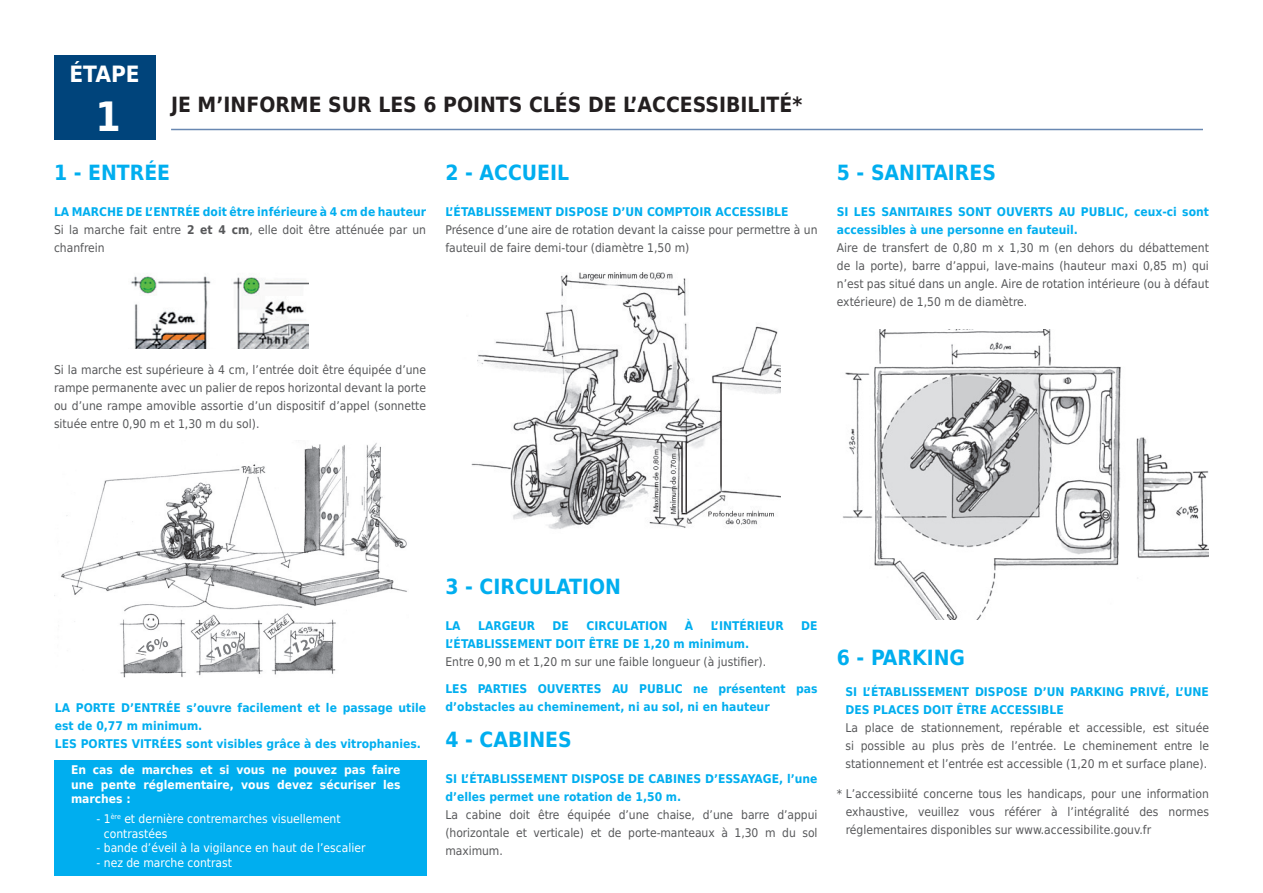
<style>
.page{position:relative;width:1263px;height:893px;background:#fff}
.page>*{position:absolute;margin:0;border:0;box-sizing:border-box;transform-origin:0 0}
.t1{font:700 40.5px "DejaVu Sans Condensed";color:#fff}
.t2{font:700 22.5px "DejaVu Sans Condensed";color:#fff}
.t3{font:700 21px "DejaVu Sans Condensed";color:#00aeef}
.Style_de_paragraphe{font:700 21px "DejaVu Sans Condensed";color:#231f20}
.t4{font:12px/18px "DejaVu Sans Condensed";color:#57585a;text-align:justify}
.t5{font:700 12px/18px "DejaVu Sans Condensed";color:#00aeef}
.t6{font:12px/14.4px "DejaVu Sans Condensed";color:#fff}
.t7{font:700 12px/14.4px "DejaVu Sans Condensed";color:#fff;text-align:justify}
.s1{font-weight:700}
</style>
<div class="page">
<div style="left:54px;top:761px;width:372px;height:115px;background:#00aeef"></div>
<div style="left:54px;top:55px;width:101px;height:85px;background:#00447b"></div>
<hr style="left:171px;top:129px;width:1032px;height:1px;background:#6988b2">
<img style="left:233px;top:277px;width:76px;height:72px">
<img style="left:131px;top:276px;width:80px;height:73px">
<img style="left:61px;top:443px;width:346px;height:235px">
<img style="left:471px;top:272px;width:310px;height:257px">
<img style="left:843px;top:329px;width:366px;height:291px">
<p class="t2" style="left:69px;top:56px;width:72px">ÉTAPE</p>
<p class="t1" style="left:95px;top:83px;width:27px">1</p>
<p class="Style_de_paragraphe" style="left:171px;top:87px;width:633px">JE M’INFORME SUR LES 6 POINTS CLÉS DE L’ACCESSIBILITÉ*</p>
<p class="t3" style="left:54px;top:155px;width:118px">1 - ENTRÉE</p>
<p class="t5" style="left:54px;top:202px;width:374px">LA MARCHE DE L’ENTRÉE doit être inférieure à 4 cm de hauteur</p>
<p class="t4" style="left:54px;top:220px;width:374px">Si la marche fait entre <span class="s1">2 et 4 cm</span>, elle doit être atténuée par un chanfrein</p>
<p class="t3" style="left:445px;top:155px;width:125px">2 - ACCUEIL</p>
<p class="t5" style="left:445px;top:202px;width:345px">L’ÉTABLISSEMENT DISPOSE D’UN COMPTOIR ACCESSIBLE</p>
<p class="t4" style="left:445px;top:220px;width:374px">Présence d’une aire de rotation devant la caisse pour permettre à un fauteuil de faire demi-tour (diamètre 1,50 m)</p>
<p class="t3" style="left:837px;top:155px;width:161px">5 - SANITAIRES</p>
<p class="t5" style="left:837px;top:202px;width:374px">SI LES SANITAIRES SONT OUVERTS AU PUBLIC, ceux-ci sont accessibles à une personne en fauteuil.</p>
<p class="t4" style="left:837px;top:238px;width:374px">Aire de transfert de 0,80 m x 1,30 m (en dehors du débattement de la porte), barre d’appui, lave-mains (hauteur maxi 0,85 m) qui n’est pas situé dans un angle. Aire de rotation intérieure (ou à défaut extérieure) de 1,50 m de diamètre.</p>
<p class="t4" style="left:54px;top:360px;width:374px">Si la marche est supérieure à 4 cm, l’entrée doit être équipée d’une rampe permanente avec un palier de repos horizontal devant la porte ou d’une rampe amovible assortie d’un dispositif d’appel (sonnette située entre 0,90 m et 1,30 m du sol).</p>
<p class="t5" style="left:55px;top:698px;width:373px">LA PORTE D’ENTRÉE s’ouvre facilement et le passage utile est de 0,77 m minimum.</p>
<p class="t5" style="left:55px;top:734px;width:368px">LES PORTES VITRÉES sont visibles grâce à des vitrophanies.</p>
<p class="t7" style="left:71px;top:762px;width:331px">En cas de marches et si vous ne pouvez pas faire une pente réglementaire, vous devez sécuriser les marches :</p>
<p class="t6" style="left:104px;top:812px;width:238px;text-indent:-7px">- 1<sup>ère</sup> et dernière contremarches visuellement contrastées</p>
<p class="t6" style="left:97px;top:840px;width:270px">- bande d’éveil à la vigilance en haut de l’escalier</p>
<p class="t6" style="left:97px;top:855px;width:137px">- nez de marche contrast</p>
<p class="t3" style="left:445px;top:570px;width:177px">3 - CIRCULATION</p>
<p class="t5" style="left:445px;top:617px;width:17px">LA</p>
<p class="t5" style="left:478px;top:617px;width:58px">LARGEUR</p>
<p class="t5" style="left:553px;top:617px;width:18px">DE</p>
<p class="t5" style="left:586px;top:617px;width:82px">CIRCULATION</p>
<p class="t5" style="left:685px;top:617px;width:10px">À</p>
<p class="t5" style="left:711px;top:617px;width:74px">L’INTÉRIEUR</p>
<p class="t5" style="left:801px;top:617px;width:18px">DE</p>
<p class="t5" style="left:445px;top:635px;width:305px">L’ÉTABLISSEMENT DOIT ÊTRE DE 1,20 m minimum.</p>
<p class="t4" style="left:445px;top:653px;width:322px">Entre 0,90 m et 1,20 m sur une faible longueur (à justifier).</p>
<p class="t5" style="left:445px;top:680px;width:374px">LES PARTIES OUVERTES AU PUBLIC ne présentent pas d’obstacles au cheminement, ni au sol, ni en hauteur</p>
<p class="t3" style="left:445px;top:723px;width:128px">4 - CABINES</p>
<p class="t5" style="left:445px;top:770px;width:374px">SI L’ÉTABLISSEMENT DISPOSE DE CABINES D’ESSAYAGE, l’une d’elles permet une rotation de 1,50 m.</p>
<p class="t4" style="left:445px;top:806px;width:374px">La cabine doit être équipée d’une chaise, d’une barre d’appui (horizontale et verticale) et de porte-manteaux à 1,30 m du sol maximum.</p>
<p class="t3" style="left:837px;top:640px;width:130px">6 - PARKING</p>
<p class="t5" style="left:845px;top:682px;width:365px">SI L’ÉTABLISSEMENT DISPOSE D’UN PARKING PRIVÉ, L’UNE<br>DES PLACES DOIT ÊTRE ACCESSIBLE</p>
<p class="t4" style="left:845px;top:719px;width:365px">La place de stationnement, repérable et accessible, est située si possible au plus près de l’entrée. Le cheminement entre le stationnement et l’entrée est accessible (1,20 m et surface plane).</p>
<p class="t4" style="left:846px;top:785px;width:365px;text-indent:-9px">* L’accessibiité concerne tous les handicaps, pour une information exhaustive, veuillez vous référer à l’intégralité des normes réglementaires disponibles sur www.accessibilite.gouv.fr</p>
</div>
